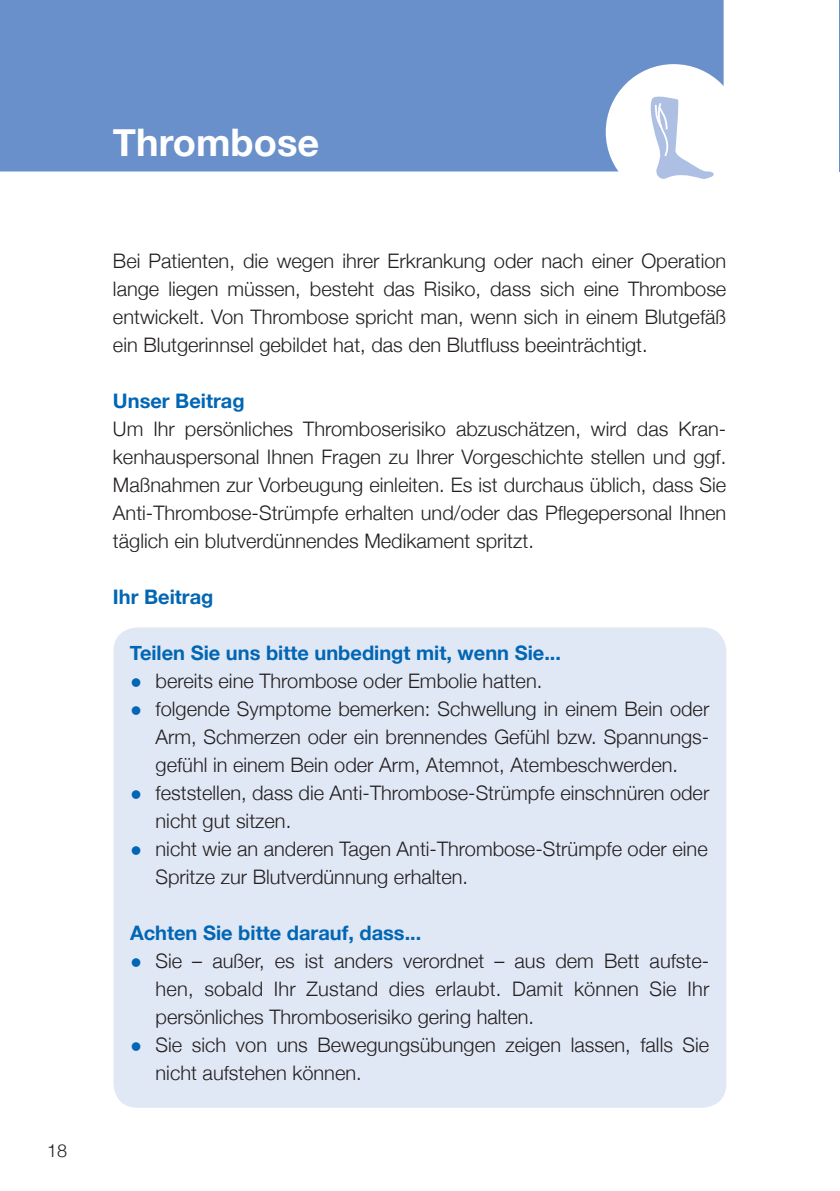
<style>
.page{position:relative;width:840px;height:1191px;background:#fff}
.page>*{position:absolute;margin:0;border:0;box-sizing:border-box;transform-origin:0 0}
.t1{font:700 38px "Helvetica Neue";color:#fff}
.t2{font:300 20px/28px "Helvetica Neue";color:#231f20;text-align:justify}
.t3{font:700 20px "Helvetica Neue";color:#0166b3}
.t4{font:300 18px "Helvetica Neue";color:#231f20}
.s1{font-size:24px;color:#0166b3}
</style>
<div class="page">
<div style="left:0;top:0;width:723px;height:171px;background:#6990ca"></div>
<hr style="left:839px;top:0;width:1px;height:171px;background:#6990ca">
<div style="left:113px;top:627px;width:613px;height:480px;background:#e1e8f5;border-radius:24px"></div>
<div style="left:605px;top:64px;width:136px;height:136px;background:#fff;border-radius:50%"></div>
<svg style="left:650px;top:75px;width:74px;height:104px"></svg>
<p class="t4" style="left:47px;top:1135px;width:22px">18</p>
<h1 class="t1" style="left:113px;top:112px;width:208px">Thrombose</h1>
<p class="t2" style="left:113px;top:245px;width:614px">Bei Patienten, die wegen ihrer Erkrankung oder nach einer Operation lange liegen müssen, besteht das Risiko, dass sich eine Thrombose entwickelt. Von Thrombose spricht man, wenn sich in einem Blutgefäß ein Blutgerinnsel gebildet hat, das den Blutfluss beeinträchtigt.</p>
<p class="t3" style="left:113px;top:385px;width:133px">Unser Beitrag</p>
<p class="t2" style="left:113px;top:413px;width:614px">Um Ihr persönliches Thromboserisiko abzuschätzen, wird das Kran&shy;kenhauspersonal Ihnen Fragen zu Ihrer Vorgeschichte stellen und ggf.<br>Maßnahmen zur Vorbeugung einleiten. Es ist durchaus üblich, dass Sie Anti-Thrombose-Strümpfe erhalten und/oder das Pflegepersonal Ihnen täglich ein blutverdünnendes Medikament spritzt.</p>
<p class="t3" style="left:113px;top:581px;width:102px">Ihr Beitrag</p>
<p class="t3" style="left:130px;top:637px;width:432px">Teilen Sie uns bitte unbedingt mit, wenn Sie...</p>
<p class="t2" style="left:130px;top:665px;width:413px"><span class="s1">•</span> bereits eine Thrombose oder Embolie hatten.</p>
<p class="t2" style="left:155px;top:693px;width:555px;text-indent:-26px"><span class="s1">•</span> folgende Symptome bemerken: Schwellung in einem Bein oder Arm, Schmerzen oder ein brennendes Gefühl bzw. Spannungs&shy;gefühl in einem Bein oder Arm, Atemnot, Atembeschwerden.</p>
<p class="t2" style="left:155px;top:777px;width:555px;text-indent:-26px"><span class="s1">•</span> feststellen, dass die Anti-Thrombose-Strümpfe einschnüren oder nicht gut sitzen.</p>
<p class="t2" style="left:155px;top:833px;width:553px;text-indent:-26px"><span class="s1">•</span> nicht wie an anderen Tagen Anti-Thrombose-Strümpfe oder eine<br>Spritze zur Blutverdünnung erhalten.</p>
<p class="t3" style="left:130px;top:917px;width:293px">Achten Sie bitte darauf, dass...</p>
<p class="t2" style="left:155px;top:945px;width:555px;text-indent:-26px"><span class="s1">•</span> Sie – außer, es ist anders verordnet – aus dem Bett aufste&shy;hen, sobald Ihr Zustand dies erlaubt. Damit können Sie Ihr persönliches Thromboserisiko gering halten.</p>
<p class="t2" style="left:155px;top:1029px;width:555px;text-indent:-26px"><span class="s1">•</span> Sie sich von uns Bewegungsübungen zeigen lassen, falls Sie nicht aufstehen können.</p>
</div>
